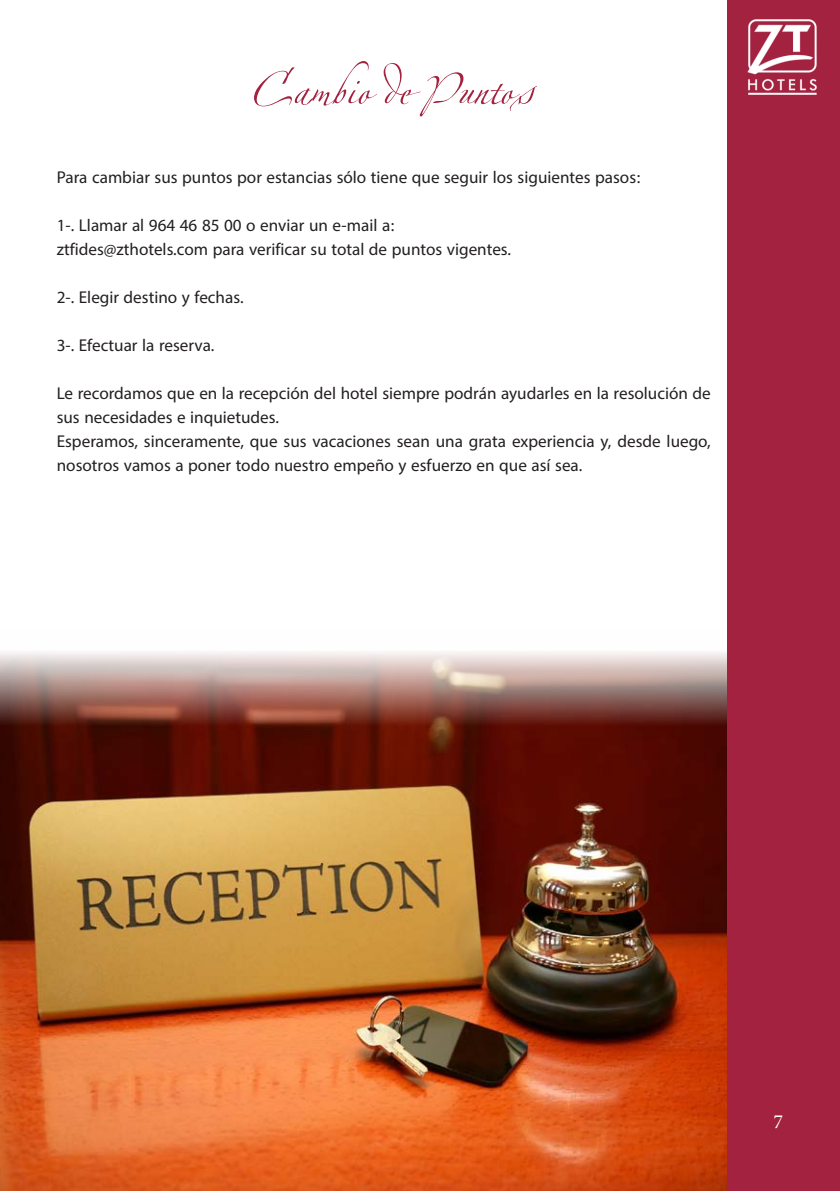
<style>
.page{position:relative;width:840px;height:1191px;background:#fff}
.page>*{position:absolute;margin:0;border:0;box-sizing:border-box;transform-origin:0 0}
.t1{font:60px "Linotype Zapfino Four";color:#a22240}
.t2{font:24px/24px "Myriad Arabic";color:#231f20}
.t3{font:20px "Minion Pro";color:#fff}
</style>
<div class="page">
<img style="left:0;top:652px;width:726px;height:539px">
<div style="left:727px;top:0;width:112px;height:1191px;background:#a22240"></div>
<img style="left:747px;top:19px;width:69px;height:76px">
<p class="t1" style="left:251px;top:47px;width:282px">Cambio de Puntos</p>
<p class="t2" style="left:57px;top:165px;width:585px">Para cambiar sus puntos por estancias sólo tiene que seguir los siguientes pasos:</p>
<p class="t2" style="left:57px;top:213px;width:340px">1-. Llamar al 964 46 85 00 o enviar un e-mail a:</p>
<p class="t2" style="left:57px;top:237px;width:455px">ztfides@zthotels.com para verificar su total de puntos vigentes.</p>
<p class="t2" style="left:57px;top:285px;width:188px">2-. Elegir destino y fechas.</p>
<p class="t2" style="left:57px;top:333px;width:159px">3-. Efectuar la reserva.</p>
<p class="t2" style="left:57px;top:381px;width:655px">Le recordamos que en la recepción del hotel siempre podrán ayudarles en la resolución de sus necesidades e inquietudes.</p>
<p class="t2" style="left:57px;top:429px;width:655px">Esperamos, sinceramente, que sus vacaciones sean una grata experiencia y, desde luego, nosotros vamos a poner todo nuestro empeño y esfuerzo en que así sea.</p>
<p class="t3" style="left:773px;top:1107px;width:11px">7</p>
</div>
